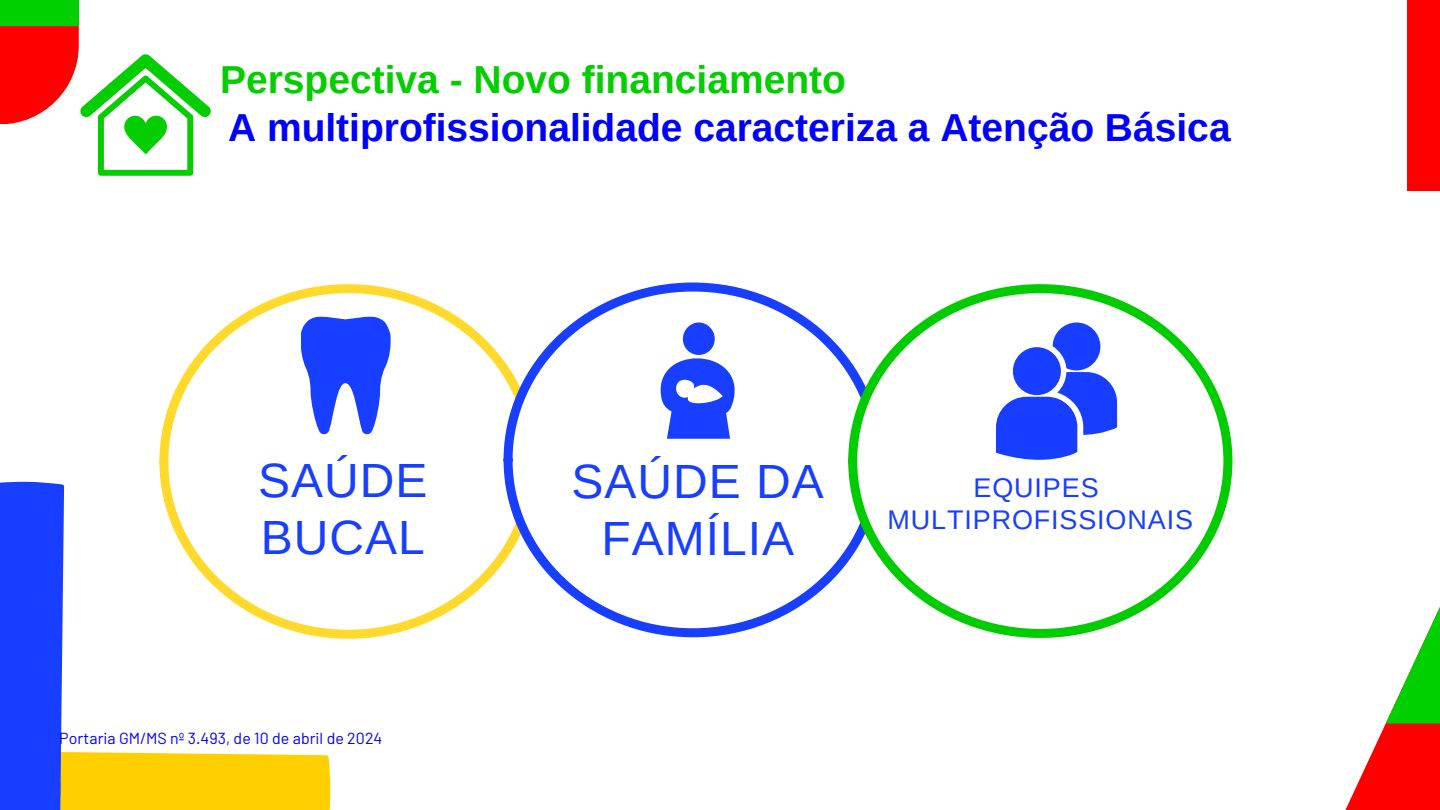
<style>
.page{position:relative;width:1440px;height:810px;background:#fff}
.page>*{position:absolute;margin:0;border:0;box-sizing:border-box;transform-origin:0 0}
.t1{font:48px/57px "Arimo";letter-spacing:.02em;color:#183eff}
.t2{font:700 39px "Arimo";color:#00f}
.t3{font:700 39px "Arimo";color:#04ce00}
.t4{font:27px/32.2px "Arimo";letter-spacing:.03em;color:#183eff;text-align:center}
.t5{font:16px "Barlow";letter-spacing:.005em;color:#00f}
</style>
<div class="page">
<svg style="left:0;top:481px;width:331px;height:329px"></svg>
<svg style="left:1345px;top:607px;width:95px;height:203px"></svg>
<div style="left:1407px;top:0;width:33px;height:191px;background:#f00"></div>
<svg style="left:159px;top:284px;width:345px;height:355px"></svg>
<svg style="left:504px;top:283px;width:344px;height:354px"></svg>
<svg style="left:848px;top:284px;width:384px;height:354px"></svg>
<svg style="left:0;top:0;width:211px;height:176px"></svg>
<svg style="left:661px;top:322px;width:74px;height:117px"></svg>
<svg style="left:301px;top:317px;width:89px;height:117px"></svg>
<svg style="left:996px;top:322px;width:121px;height:138px"></svg>
<p class="t3" style="left:220px;top:58px;width:627px">Perspectiva - Novo financiamento</p>
<p class="t2" style="left:228px;top:106px;width:1004px">A multiprofissionalidade caracteriza a Atenção Básica</p>
<p class="t1" style="left:258px;top:452px;width:171px">SAÚDE<br>BUCAL</p>
<h2 class="t1" style="left:572px;top:452px;width:254px;text-align:center">SAÚDE DA<br>FAMÍLIA</h2>
<h2 class="t4" style="left:888px;top:471px;width:307px">EQUIPES<br>MULTIPROFISSIONAIS</h2>
<p class="t5" style="left:59px;top:728px;width:325px">Portaria GM/MS nº 3.493, de 10 de abril de 2024</p>
</div>
